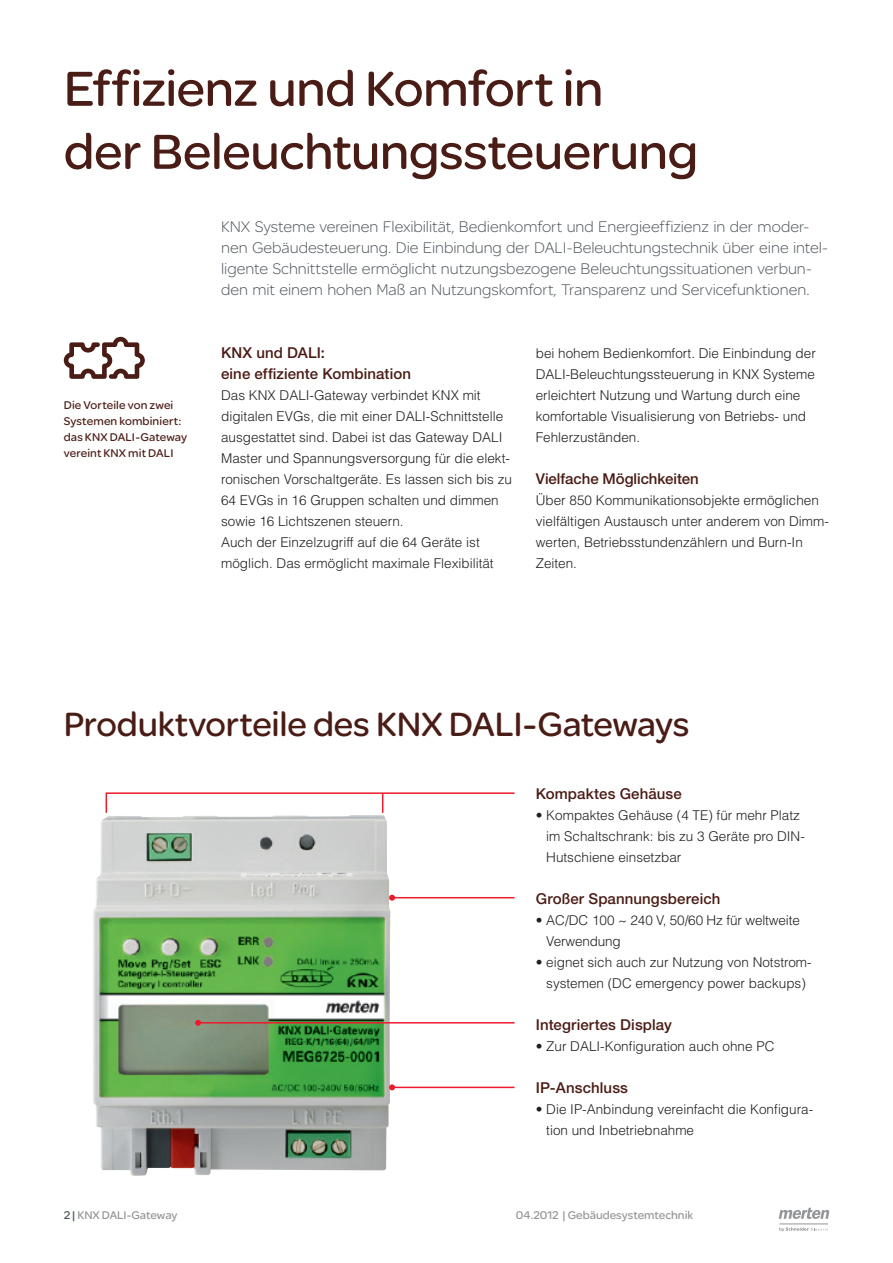
<style>
.page{position:relative;width:893px;height:1263px;background:#fff}
.page>*{position:absolute;margin:0;border:0;box-sizing:border-box;transform-origin:0 0}
.Headline_1{font:52.5px/63px "SE Optimist";letter-spacing:-.01em;color:#4a1c16}
.Headline_2{font:36px "SE Optimist";letter-spacing:-.01em;color:#4a1c16}
.Teasertext{font:300 16.5px/21px "SE Optimist";color:#4d545a}
.Subheadline_Bodytext{font:500 15px/21px "Helvetica Neue LT Std";letter-spacing:.005em;color:#4a1c16}
.Bodytext{font:300 13.5px/21px "Helvetica LT Std";color:#231f20}
.Margin_text{font:12px/15.8px "SE Optimist";letter-spacing:.01em;color:#4a1c16}
.t1{font:12px "SE Optimist";color:#939598}
.s1{color:#4d545a}
</style>
<div class="page">
<svg style="left:779px;top:1227px;width:49px;height:4px"></svg>
<hr style="left:779px;top:1224px;width:49px;height:1px;background:#939598">
<svg style="left:779px;top:1208px;width:50px;height:11px"></svg>
<img style="left:93px;top:815px;width:297px;height:361px">
<hr style="left:392px;top:897px;width:122px;height:1px;background:#ee1b2d">
<svg style="left:389px;top:895px;width:6px;height:6px"></svg>
<hr style="left:392px;top:1087px;width:122px;height:1px;background:#ee1b2d">
<svg style="left:389px;top:1084px;width:6px;height:6px"></svg>
<hr style="left:198px;top:1022px;width:316px;height:1px;background:#ee1b2d">
<svg style="left:195px;top:1020px;width:6px;height:6px"></svg>
<svg style="left:105px;top:792px;width:410px;height:21px"></svg>
<svg style="left:64px;top:337px;width:81px;height:42px"></svg>
<p class="Headline_1" style="left:64px;top:55px;width:636px">Effizienz und Komfort in<br>der Beleuchtungssteuerung</p>
<p class="Margin_text" style="left:64px;top:397px;width:125px">Die Vorteile von zwei<br>Systemen kombiniert: das KNX DALI-Gateway vereint KNX mit DALI</p>
<p class="Teasertext" style="left:221px;top:215px;width:608px">KNX Systeme vereinen Flexibilität, Bedienkomfort und Energieeffizienz in der moder&shy;nen Gebäudesteuerung. Die Einbindung der DALI-Beleuchtungstechnik über eine intel&shy;ligente Schnittstelle ermöglicht nutzungsbezogene Beleuchtungssituationen verbun&shy;den mit einem hohen Maß an Nutzungskomfort, Transparenz und Servicefunktionen.</p>
<p class="Subheadline_Bodytext" style="left:221px;top:342px;width:191px">KNX und DALI:<br>eine effiziente Kombination</p>
<p class="Bodytext" style="left:221px;top:384px;width:292px">Das KNX DALI-Gateway verbindet KNX mit digitalen EVGs, die mit einer DALI-Schnittstelle ausgestattet sind. Dabei ist das Gateway DALI Master und Spannungsversorgung für die elekt&shy;ronischen Vorschaltgeräte. Es lassen sich bis zu 64 EVGs in 16 Gruppen schalten und dimmen sowie 16 Lichtszenen steuern.</p>
<p class="Bodytext" style="left:221px;top:531px;width:274px">Auch der Einzelzugriff auf die 64 Geräte ist möglich. Das ermöglicht maximale Flexibilität</p>
<p class="Bodytext" style="left:536px;top:342px;width:282px">bei hohem Bedienkomfort. Die Einbindung der DALI-Beleuchtungssteuerung in KNX Systeme erleichtert Nutzung und Wartung durch eine komfortable Visualisierung von Betriebs- und Fehlerzuständen.</p>
<p class="Subheadline_Bodytext" style="left:536px;top:468px;width:165px">Vielfache Möglichkeiten</p>
<p class="Bodytext" style="left:536px;top:489px;width:295px">Über 850 Kommunikationsobjekte ermöglichen vielfältigen Austausch unter anderem von Dimm&shy;werten, Betriebsstundenzählern und Burn-In Zeiten.</p>
<p class="Headline_2" style="left:64px;top:699px;width:627px">Produktvorteile des KNX DALI-Gateways</p>
<p class="Subheadline_Bodytext" style="left:536px;top:783px;width:148px">Kompaktes Gehäuse</p>
<p class="Bodytext" style="left:546px;top:804px;width:260px;text-indent:-11px">• Kompaktes Gehäuse (4 TE) für mehr Platz im Schaltschrank: bis zu 3 Geräte pro DIN-<br>Hutschiene einsetzbar</p>
<p class="Subheadline_Bodytext" style="left:536px;top:888px;width:186px">Großer Spannungsbereich</p>
<p class="Bodytext" style="left:546px;top:909px;width:255px;text-indent:-11px">• AC/DC 100 ~ 240 V, 50/60 Hz für weltweite<br>Verwendung</p>
<p class="Bodytext" style="left:536px;top:951px;width:277px;text-align:center">• eignet sich auch zur Nutzung von Notstrom&shy;systemen (DC emergency power backups)</p>
<p class="Subheadline_Bodytext" style="left:536px;top:1014px;width:138px">Integriertes Display</p>
<p class="Bodytext" style="left:536px;top:1035px;width:240px">• Zur DALI-Konfiguration auch ohne PC</p>
<p class="Subheadline_Bodytext" style="left:536px;top:1077px;width:94px">IP-Anschluss</p>
<p class="Bodytext" style="left:546px;top:1098px;width:267px;text-indent:-11px">• Die IP-Anbindung vereinfacht die Konfigura&shy;tion und Inbetriebnahme</p>
<p class="t1" style="left:64px;top:1206px;width:115px"><span class="s1">2 |</span> KNX DALI-Gateway</p>
<p class="t1" style="left:516px;top:1206px;width:179px">04.2012 | Gebäudesystemtechnik</p>
</div>
